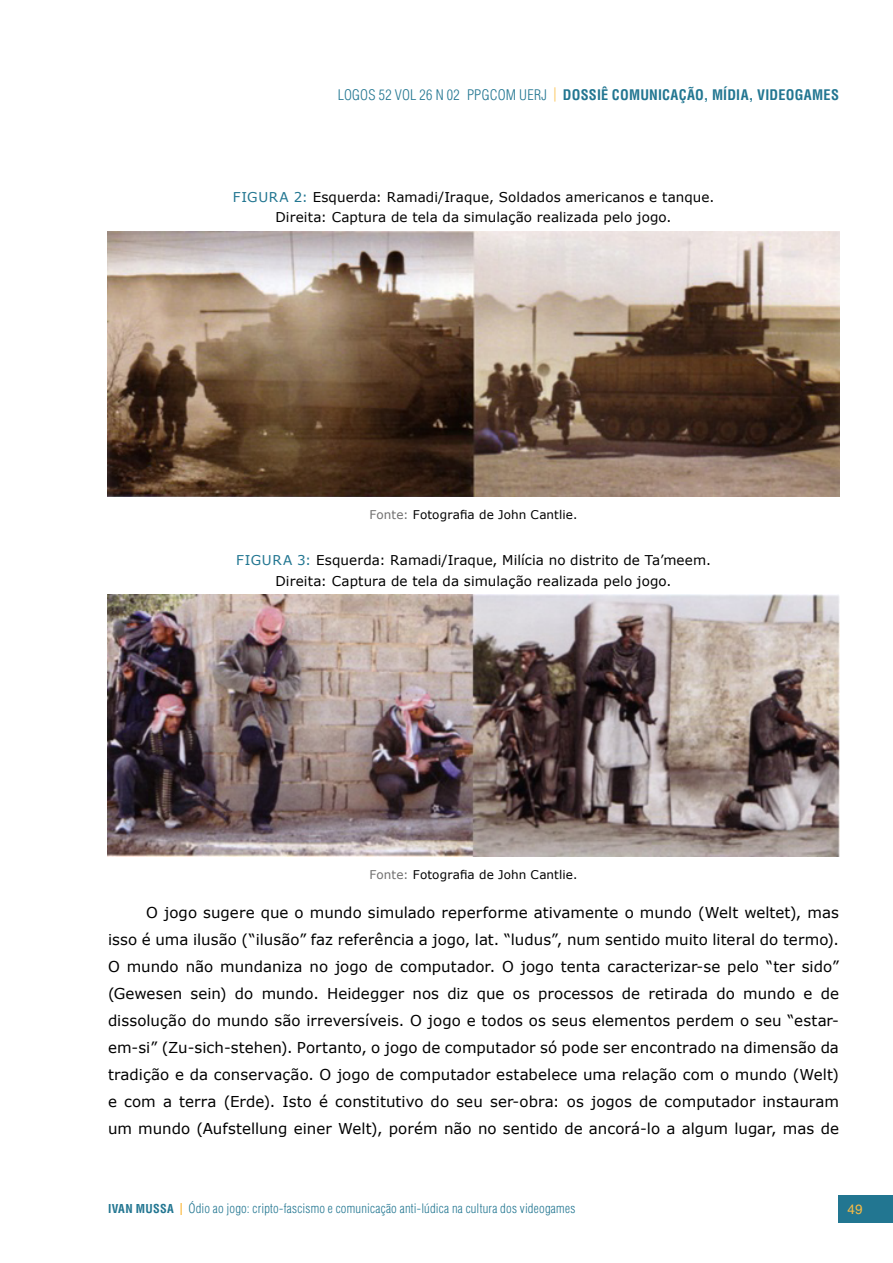
<style>
.page{position:relative;width:893px;height:1263px;background:#fff}
.page>*{position:absolute;margin:0;border:0;box-sizing:border-box;transform-origin:0 0}
.t1{font:15px/27px "Verdana";color:#000;text-align:justify}
.t2{font:700 condensed 14.25px "Helvetica LT Std";letter-spacing:.015em;color:#227691}
.t3{font:13.5px/20.2px "Verdana";letter-spacing:.005em;color:#000;text-align:center}
.t4{font:13.5px "Helvetica LT Std";color:#fbbc43}
.t5{font:300 condensed 12.75px "Helvetica LT Std";letter-spacing:.015em;color:#227691}
.t6{font:12px "Verdana";letter-spacing:.01em;color:#000}
.s1{font-weight:300}
.s2{font-weight:300;color:#fbbc43}
.s3{color:#227691}
.s4{color:#706f6f}
.s5{font-weight:700;font-size:12px}
.s6{font-weight:700;font-size:12px;color:#fbbc43}
</style>
<div class="page">
<div style="left:839px;top:1195px;width:54px;height:28px;background:#227691"></div>
<img style="left:108px;top:231px;width:731px;height:265px">
<img style="left:107px;top:595px;width:733px;height:261px">
<p class="t2" style="left:338px;top:86px;width:503px"><span class="s1">LOGOS 52 VOL 26 N 02 PPGCOM UERJ</span> <span class="s2">|</span> DOSSIÊ COMUNICAÇÃO, MÍDIA, VIDEOGAMES</p>
<p class="t3" style="left:233px;top:187px;width:483px"><span class="s3">FIGURA 2:</span> Esquerda: Ramadi/Iraque, Soldados americanos e tanque.<br>Direita: Captura de tela da simulação realizada pelo jogo.</p>
<p class="t6" style="left:369px;top:506px;width:210px"><span class="s4">Fonte:</span> Fotografia de John Cantlie.</p>
<p class="t3" style="left:236px;top:550px;width:476px"><span class="s3">FIGURA 3:</span> Esquerda: Ramadi/Iraque, Milícia no distrito de Ta’meem.<br>Direita: Captura de tela da simulação realizada pelo jogo.</p>
<p class="t6" style="left:369px;top:866px;width:210px"><span class="s4">Fonte:</span> Fotografia de John Cantlie.</p>
<p class="t1" style="left:108px;top:899px;width:732px;text-indent:38px">O jogo sugere que o mundo simulado reperforme ativamente o mundo (Welt weltet), mas isso é uma ilusão (“ilusão” faz referência a jogo, lat. “ludus”, num sentido muito literal do termo).<br>O mundo não mundaniza no jogo de computador. O jogo tenta caracterizar-se pelo “ter sido” (Gewesen sein) do mundo. Heidegger nos diz que os processos de retirada do mundo e de dissolução do mundo são irreversíveis. O jogo e todos os seus elementos perdem o seu “estar&shy;em-si” (Zu-sich-stehen). Portanto, o jogo de computador só pode ser encontrado na dimensão da tradição e da conservação. O jogo de computador estabelece uma relação com o mundo (Welt) e com a terra (Erde). Isto é constitutivo do seu ser-obra: os jogos de computador instauram um mundo (Aufstellung einer Welt), porém não no sentido de ancorá-lo a algum lugar, mas de</p>
<p class="t5" style="left:108px;top:1201px;width:469px"><span class="s5">IVAN MUSSA</span> <span class="s6">|</span> Ódio ao jogo: cripto-fascismo e comunicação anti-lúdica na cultura dos videogames</p>
<p class="t4" style="left:847px;top:1201px;width:17px">49</p>
</div>
